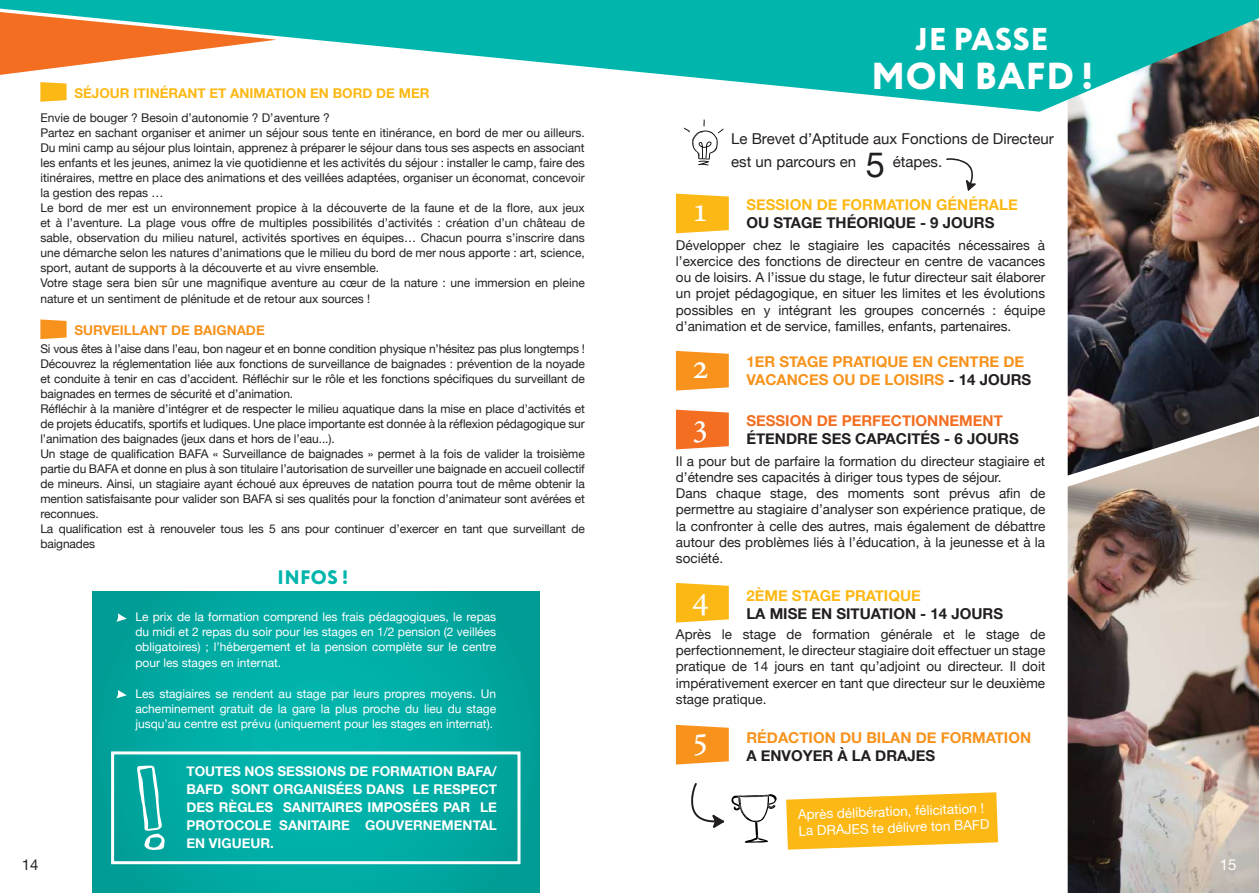
<style>
.page{position:relative;width:1259px;height:893px;background:#fff}
.page>*{position:absolute;margin:0;border:0;box-sizing:border-box;transform-origin:0 0}
.t1{font:800 37.5px "Circe";letter-spacing:.01em;color:#fff}
.t2{font:34.5px "Adobe Hebrew";color:#fff}
.t3{font:34.5px "Helvetica Neue";color:#231f20}
.t4{font:800 31.5px "Circe";letter-spacing:.01em;color:#fff}
.t5{font:800 19.5px "Circe";letter-spacing:.01em;color:#00b5ac}
.t6{font:700 15px "Helvetica Neue";color:#231f20}
.t7{font:700 15px/18px "Helvetica Neue";color:#f7931d}
.t8{font:15px/22.5px "Helvetica Neue";color:#231f20}
.t9{font:700 15px "Helvetica Neue";color:#fcb814}
.t10{font:700 15px "Helvetica Neue";color:#f36e21}
.t11{font:15px "Helvetica Neue";color:#fff}
.t12{font:13.5px/16.2px "Helvetica Neue";color:#231f20;text-align:justify}
.t13{font:700 13.5px/18px "Helvetica Neue";color:#fff;text-align:justify}
.t14{font:13.5px/16.2px "Helvetica Neue";color:#fff}
.t15{font:700 13.5px "Helvetica Neue";color:#fcb814}
.t16{font:700 13.5px "Helvetica Neue";color:#f7931d}
.t17{font:12px/15px "Helvetica Neue";letter-spacing:-.01em;color:#231f20}
.t18{font:12px/15px "Helvetica Neue";color:#fff;text-align:justify}
.s1{color:#231f20}
</style>
<div class="page">
<img style="left:1067px;top:112px;width:192px;height:314px">
<img style="left:1067px;top:426px;width:192px;height:467px">
<svg style="left:0;top:0;width:1259px;height:112px;fill:#00b5ac"></svg>
<svg style="left:0;top:1px;width:311px;height:101px"></svg>
<svg style="left:92px;top:592px;width:447px;height:301px;background:#00aaa2"></svg>
<svg style="left:116px;top:613px;width:11px;height:9px"></svg>
<svg style="left:116px;top:690px;width:11px;height:8px"></svg>
<svg style="left:137px;top:765px;width:28px;height:85px"></svg>
<div style="left:111px;top:751px;width:409px;height:113px;border:3px solid #fff"></div>
<svg style="left:786px;top:792px;width:212px;height:58px;background:#fcc235"></svg>
<svg style="left:684px;top:119px;width:39px;height:46px"></svg>
<svg style="left:676px;top:194px;width:53px;height:39px;background:#fcbc23"></svg>
<svg style="left:676px;top:410px;width:53px;height:39px;background:#f3772f"></svg>
<svg style="left:676px;top:725px;width:53px;height:39px;background:#f7992b"></svg>
<svg style="left:731px;top:794px;width:45px;height:49px"></svg>
<svg style="left:691px;top:783px;width:33px;height:45px"></svg>
<svg style="left:676px;top:351px;width:53px;height:40px;background:#f79c30"></svg>
<svg style="left:676px;top:583px;width:53px;height:40px;background:#fcbe28"></svg>
<svg style="left:946px;top:158px;width:30px;height:33px"></svg>
<svg style="left:40px;top:319px;width:27px;height:20px"></svg>
<p class="t15" style="left:74px;top:81px;width:356px">SÉJOUR ITINÉRANT ET ANIMATION EN BORD DE MER</p>
<p class="t17" style="left:40px;top:109px;width:546px">Envie de bouger ? Besoin d’autonomie ? D’aventure ?<br>Partez en sachant organiser et animer un séjour sous tente en itinérance, en bord de mer ou ailleurs.<br>Du mini camp au séjour plus lointain, apprenez à préparer le séjour dans tous ses aspects en associant les enfants et les jeunes, animez la vie quotidienne et les activités du séjour : installer le camp, faire des itinéraires, mettre en place des animations et des veillées adaptées, organiser un économat, concevoir la gestion des repas …<br>Le bord de mer est un environnement propice à la découverte de la faune et de la flore, aux jeux et à l’aventure. La plage vous offre de multiples possibilités d’activités : création d’un château de sable, observation du milieu naturel, activités sportives en équipes… Chacun pourra s’inscrire dans une démarche selon les natures d’animations que le milieu du bord de mer nous apporte : art, science, sport, autant de supports à la découverte et au vivre ensemble.<br>Votre stage sera bien sûr une magnifique aventure au cœur de la nature : une immersion en pleine</p>
<p class="t17" style="left:40px;top:290px;width:331px">nature et un sentiment de plénitude et de retour aux sources !</p>
<p class="t16" style="left:74px;top:318px;width:192px">SURVEILLANT DE BAIGNADE</p>
<p class="t17" style="left:40px;top:340px;width:546px">Si vous êtes à l’aise dans l’eau, bon nageur et en bonne condition physique n’hésitez pas plus longtemps !<br>Découvrez la réglementation liée aux fonctions de surveillance de baignades : prévention de la noyade et conduite à tenir en cas d’accident. Réfléchir sur le rôle et les fonctions spécifiques du surveillant de baignades en termes de sécurité et d’animation.<br>Réfléchir à la manière d’intégrer et de respecter le milieu aquatique dans la mise en place d’activités et de projets éducatifs, sportifs et ludiques. Une place importante est donnée à la réflexion pédagogique sur l’animation des baignades (jeux dans et hors de l’eau...).<br>Un stage de qualification BAFA « Surveillance de baignades » permet à la fois de valider la troisième partie du BAFA et donne en plus à son titulaire l’autorisation de surveiller une baignade en accueil collectif de mineurs. Ainsi, un stagiaire ayant échoué aux épreuves de natation pourra tout de même obtenir la mention satisfaisante pour valider son BAFA si ses qualités pour la fonction d’animateur sont avérées et reconnues.<br>La qualification est à renouveler tous les 5 ans pour continuer d’exercer en tant que surveillant de baignades</p>
<h3 class="t5" style="left:277px;top:564px;width:72px">INFOS !</h3>
<p class="t18" style="left:135px;top:608px;width:362px">Le prix de la formation comprend les frais pédagogiques, le repas du midi et 2 repas du soir pour les stages en 1/2 pension (2 veillées obligatoires) ; l’hébergement et la pension complète sur le centre</p>
<p class="t18" style="left:135px;top:654px;width:147px">pour les stages en internat.</p>
<p class="t18" style="left:135px;top:686px;width:362px">Les stagiaires se rendent au stage par leurs propres moyens. Un acheminement gratuit de la gare la plus proche du lieu du stage jusqu’au centre est prévu (uniquement pour les stages en internat).</p>
<p class="t13" style="left:186px;top:761px;width:312px">TOUTES NOS SESSIONS DE FORMATION BAFA/ BAFD SONT ORGANISÉES DANS LE RESPECT DES RÈGLES SANITAIRES IMPOSÉES PAR LE PROTOCOLE SANITAIRE GOUVERNEMENTAL EN VIGUEUR.</p>
<h3 class="t4" style="left:915px;top:18px;width:134px">JE PASSE</h3>
<h1 class="t1" style="left:871px;top:50px;width:224px">MON BAFD !</h1>
<p class="t8" style="left:731px;top:126px;width:324px">Le Brevet d’Aptitude aux Fonctions de Directeur est un parcours en</p>
<h2 class="t3" style="left:866px;top:135px;width:21px">5</h2>
<p class="t8" style="left:892px;top:149px;width:51px">étapes.</p>
<p class="t9" style="left:746px;top:191px;width:273px">SESSION DE FORMATION GÉNÉRALE</p>
<p class="t6" style="left:746px;top:209px;width:250px">OU STAGE THÉORIQUE - 9 JOURS</p>
<p class="t12" style="left:676px;top:236px;width:371px">Développer chez le stagiaire les capacités nécessaires à l’exercice des fonctions de directeur en centre de vacances ou de loisirs. A l’issue du stage, le futur directeur sait élaborer un projet pédagogique, en situer les limites et les évolutions possibles en y intégrant les groupes concernés : équipe d’animation et de service, familles, enfants, partenaires.</p>
<h2 class="t2" style="left:692px;top:189px;width:19px">1</h2>
<h2 class="t2" style="left:692px;top:346px;width:19px">2</h2>
<p class="t7" style="left:746px;top:352px;width:286px">1ER STAGE PRATIQUE EN CENTRE DE<br>VACANCES OU DE LOISIRS <span class="s1">- 14 JOURS</span></p>
<p class="t10" style="left:746px;top:407px;width:258px">SESSION DE PERFECTIONNEMENT</p>
<p class="t6" style="left:746px;top:425px;width:274px">ÉTENDRE SES CAPACITÉS - 6 JOURS</p>
<p class="t12" style="left:676px;top:452px;width:371px;text-align:left">Il a pour but de parfaire la formation du directeur stagiaire et d’étendre ses capacités à diriger tous types de séjour.<br>Dans chaque stage, des moments sont prévus afin de permettre au stagiaire d’analyser son expérience pratique, de la confronter à celle des autres, mais également de débattre autour des problèmes liés à l’éducation, à la jeunesse et à la société.</p>
<h2 class="t2" style="left:692px;top:405px;width:19px">3</h2>
<h2 class="t2" style="left:692px;top:578px;width:19px">4</h2>
<p class="t9" style="left:746px;top:582px;width:176px">2ÈME STAGE PRATIQUE</p>
<p class="t6" style="left:746px;top:600px;width:258px">LA MISE EN SITUATION - 14 JOURS</p>
<p class="t12" style="left:676px;top:625px;width:371px">Après le stage de formation générale et le stage de perfectionnement, le directeur stagiaire doit effectuer un stage pratique de 14 jours en tant qu’adjoint ou directeur. Il doit impérativement exercer en tant que directeur sur le deuxième stage pratique.</p>
<h2 class="t2" style="left:692px;top:718px;width:19px">5</h2>
<p class="t7" style="left:746px;top:727px;width:286px">RÉDACTION DU BILAN DE FORMATION</p>
<p class="t6" style="left:746px;top:742px;width:190px">A ENVOYER À LA DRAJES</p>
<p class="t14" style="left:798px;top:806px;width:192px;rotate:-2deg">Après délibération, félicitation !<br>La DRAJES te délivre ton BAFD</p>
<p class="t8" style="left:22px;top:852px;width:18px">14</p>
<p class="t11" style="left:1220px;top:851px;width:18px">15</p>
</div>
